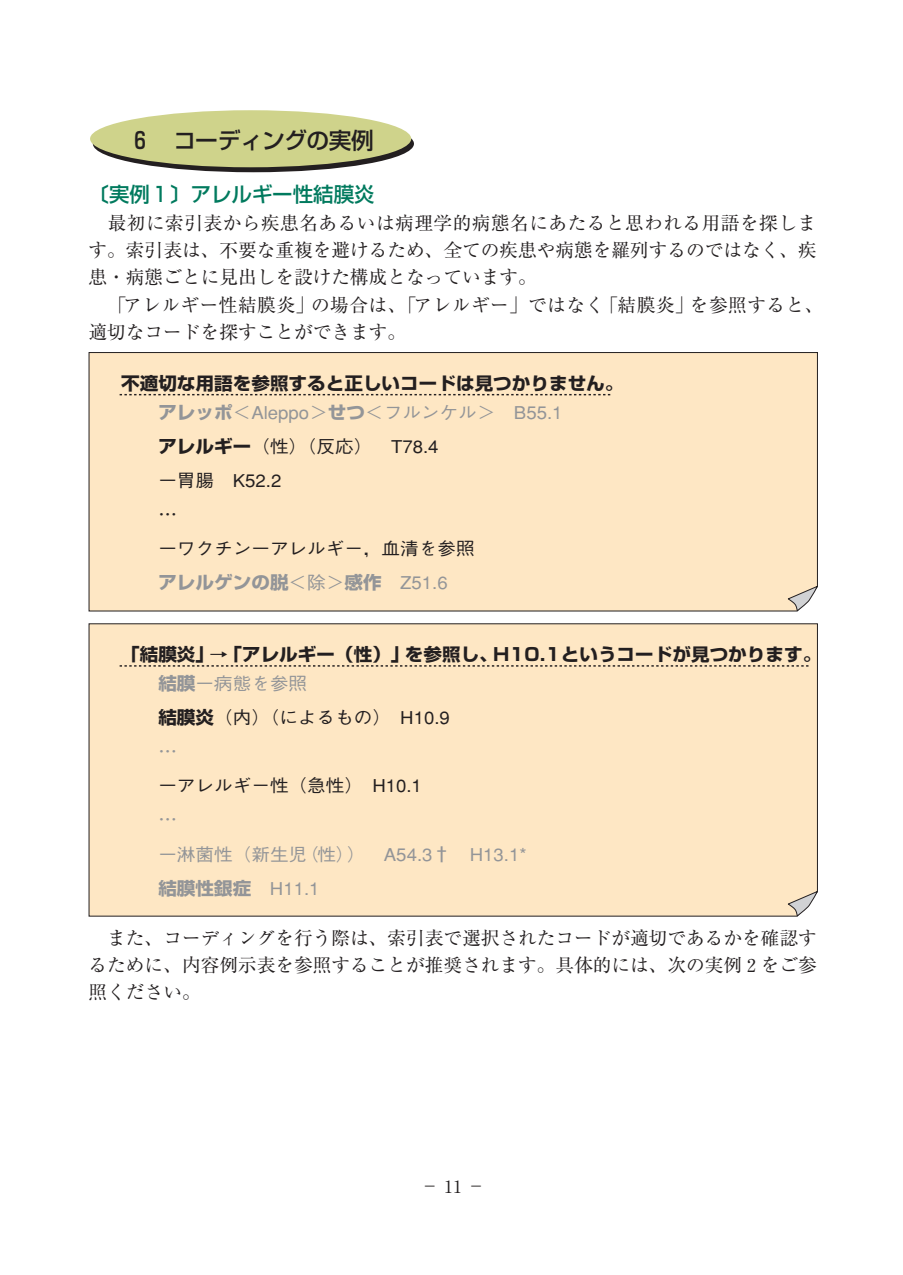
<style>
.page{position:relative;width:903px;height:1275px;background:#fff}
.page>*{position:absolute;margin:0;border:0;box-sizing:border-box;transform-origin:0 0}
.t1{font:500 22.75px "Shin Go";letter-spacing:-.025em;color:#231f20}
.t2{font:500 20.47px "Shin Go";color:#017a5e}
.t3{font:18.72px/27.3px "Ryumin";color:#231f20;text-align:justify}
.t4{font:18.72px/27.3px "Ryumin";letter-spacing:.025em;color:#231f20}
.t5{font:500 17.68px/34.1px "Gothic BBB";color:#231f20;scale:1.05 1}
.t6{font:700 17.68px "Shin Go";color:#231f20;scale:1.05 1}
.t7{font:500 17.68px/34.1px "Gothic BBB";color:#939598;scale:1.05 1}
.t8{font:700 17.68px "Shin Go";color:#939598;scale:1.05 1}
.t9{font:17.5px "Ryumin";color:#231f20}
.s1{font-family:"Shin Go";font-weight:700;color:#939598}
.s2{color:#939598}
.s3{font-family:"Shin Go";font-weight:700}
.s4{font-family:"Gothic BBB";font-weight:500}
</style>
<div class="page">
<div style="left:88px;top:352px;width:730px;height:259px;background:#fee7c4"></div>
<svg style="left:787px;top:586px;width:31px;height:25px"></svg>
<svg style="left:120px;top:394px;width:492px;height:1px"></svg>
<div style="left:88px;top:623px;width:730px;height:294px;background:#fee7c4"></div>
<svg style="left:787px;top:891px;width:31px;height:25px"></svg>
<svg style="left:120px;top:665px;width:690px;height:2px"></svg>
<svg style="left:93px;top:115px;width:321px;height:57px;background:#2e2a27"></svg>
<div style="left:90px;top:110px;width:321px;height:57px;background:#cfd38b;border-radius:50%"></div>
<p class="t1" style="left:129px;top:125px;width:246px">６ コーディングの実例</p>
<p class="t2" style="left:89px;top:181px;width:287px">〔実例１〕アレルギー性結膜炎</p>
<p class="t3" style="left:89px;top:209px;width:730px;text-indent:19px">最初に索引表から疾患名あるいは病理学的病態名にあたると思われる用語を探します。索引表は、不要な重複を避けるため、全ての疾患や病態を羅列するのではなく、疾患・病態ごとに見出しを設けた構成となっています。</p>
<p class="t4" style="left:89px;top:291px;width:736px;text-indent:19px">「アレルギー性結膜炎」の場合は、「アレルギー」ではなく「結膜炎」を参照すると、適切なコードを探すことができます。</p>
<p class="t6" style="left:121px;top:372px;width:480px">不適切な用語を参照すると正しいコードは見つかりません。</p>
<p class="t5" style="left:158px;top:396px;width:386px"><span class="s1">アレッポ</span><span class="s2">＜Aleppo＞</span><span class="s1">せつ</span><span class="s2">＜フルンケル＞　B55.1</span><span class="s3">アレルギー</span>（性）（反応）　 T78.4<br>－胃腸 K52.2<br>…<br>－ワクチン－アレルギー，血清を参照</p>
<p class="t8" style="left:158px;top:571px;width:277px">アレルゲンの脱<span class="s4">＜除＞</span>感作<span class="s4">　Z51.6</span></p>
<p class="t6" style="left:121px;top:643px;width:668px">「結膜炎」→「アレルギー（性）」を参照し、H10.1というコードが見つかります。</p>
<p class="t5" style="left:158px;top:667px;width:279px"><span class="s1">結膜</span><span class="s2">－病態を参照<br></span><span class="s3">結膜炎</span>（内）（によるもの） H10.9 <span class="s2">…</span></p>
<p class="t5" style="left:158px;top:769px;width:253px">－アレルギー性（急性） H10.1</p>
<p class="t7" style="left:158px;top:803px;width:352px">…<br>－淋菌性（新生児（性）） A54.3†　H13.1*<span class="s3">結膜性銀症</span>　H11.1</p>
<p class="t3" style="left:89px;top:924px;width:730px;text-indent:19px">また、コーディングを行う際は、索引表で選択されたコードが適切であるかを確認するために、内容例示表を参照することが推奨されます。具体的には、次の実例２をご参照ください。</p>
<p class="t9" style="left:421px;top:1176px;width:66px">－11－</p>
</div>
